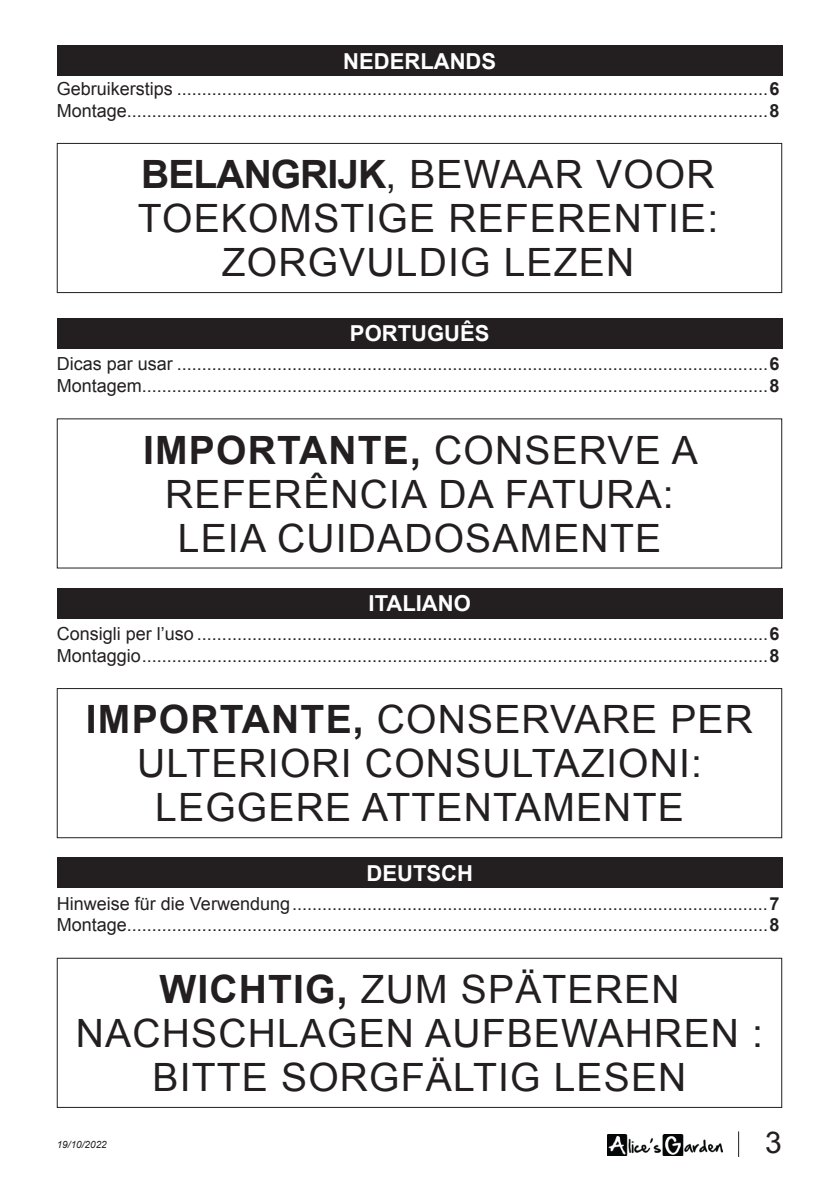
<style>
.page{position:relative;width:840px;height:1191px;background:#fff}
.page>*{position:absolute;margin:0;border:0;box-sizing:border-box;transform-origin:0 0}
.t1{font:39px/44px "Arial";letter-spacing:.03em;color:#231f20;text-align:center}
.t2{font:700 39px "Arial";letter-spacing:.03em;color:#231f20}
.t3{font:30px "Arial";color:#231f20}
.t4{font:700 22px "Arial";color:#fff}
.TITRE-TDM-9PT{font:18px "Arial";color:#231f20}
.t5{font:italic 10px "Arial";color:#231f20}
.s1{font-weight:700}
.s2{font-weight:400}
</style>
<div class="page">
<img style="left:607px;top:1134px;width:114px;height:21px">
<div style="left:57px;top:45px;width:725px;height:31px;background:#231f20"></div>
<div style="left:57px;top:143px;width:724px;height:150px;border:1px solid #231f20"></div>
<div style="left:57px;top:318px;width:725px;height:31px;background:#231f20"></div>
<div style="left:57px;top:587px;width:725px;height:31px;background:#231f20"></div>
<div style="left:57px;top:688px;width:724px;height:150px;border:1px solid #231f20"></div>
<div style="left:57px;top:857px;width:725px;height:31px;background:#231f20"></div>
<div style="left:57px;top:957px;width:724px;height:151px;border:1px solid #231f20"></div>
<p class="t4" style="left:343px;top:47px;width:154px">NEDERLANDS</p>
<p class="TITRE-TDM-9PT" style="left:57px;top:77px;width:723px">Gebruikerstips ......................................................................................................................<span class="s1">6</span></p>
<p class="TITRE-TDM-9PT" style="left:57px;top:98px;width:723px">Montage................................................................................................................................<span class="s1">8</span></p>
<p class="t1" style="left:141px;top:153px;width:574px"><span class="s1">BELANGRIJK</span>, BEWAAR VOOR</p>
<p class="t1" style="left:138px;top:197px;width:581px">TOEKOMSTIGE REFERENTIE:<br>ZORGVULDIG LEZEN</p>
<p class="t4" style="left:350px;top:319px;width:141px">PORTUGUÊS</p>
<p class="TITRE-TDM-9PT" style="left:57px;top:352px;width:723px">Dicas par usar ......................................................................................................................<span class="s1">6</span></p>
<p class="TITRE-TDM-9PT" style="left:57px;top:374px;width:723px">Montagem.............................................................................................................................<span class="s1">8</span></p>
<p class="t2" style="left:143px;top:424px;width:556px">IMPORTANTE, <span class="s2">CONSERVE A</span></p>
<p class="t1" style="left:165px;top:472px;width:510px">REFERÊNCIA DA FATURA:</p>
<p class="t1" style="left:178px;top:516px;width:484px">LEIA CUIDADOSAMENTE</p>
<p class="t4" style="left:368px;top:589px;width:104px">ITALIANO</p>
<p class="TITRE-TDM-9PT" style="left:57px;top:622px;width:723px">Consigli per l’uso ..................................................................................................................<span class="s1">6</span></p>
<p class="TITRE-TDM-9PT" style="left:57px;top:643px;width:723px">Montaggio.............................................................................................................................<span class="s1">8</span></p>
<p class="t1" style="left:86px;top:698px;width:668px"><span class="s1">IMPORTANTE,</span> CONSERVARE PER<br>ULTERIORI CONSULTAZIONI:</p>
<p class="t1" style="left:155px;top:786px;width:529px">LEGGERE ATTENTAMENTE</p>
<p class="t4" style="left:366px;top:858px;width:108px">DEUTSCH</p>
<p class="TITRE-TDM-9PT" style="left:57px;top:891px;width:723px">Hinweise für die Verwendung...............................................................................................<span class="s1">7</span></p>
<p class="TITRE-TDM-9PT" style="left:57px;top:913px;width:723px">Montage................................................................................................................................<span class="s1">8</span></p>
<p class="t1" style="left:76px;top:967px;width:688px"><span class="s1">WICHTIG,</span> ZUM SPÄTEREN<br>NACHSCHLAGEN AUFBEWAHREN :</p>
<p class="t1" style="left:152px;top:1055px;width:535px">BITTE SORGFÄLTIG LESEN</p>
<p class="t5" style="left:57px;top:1137px;width:52px">19/10/2022</p>
<h2 class="t3" style="left:764px;top:1123px;width:18px">3</h2>
</div>
